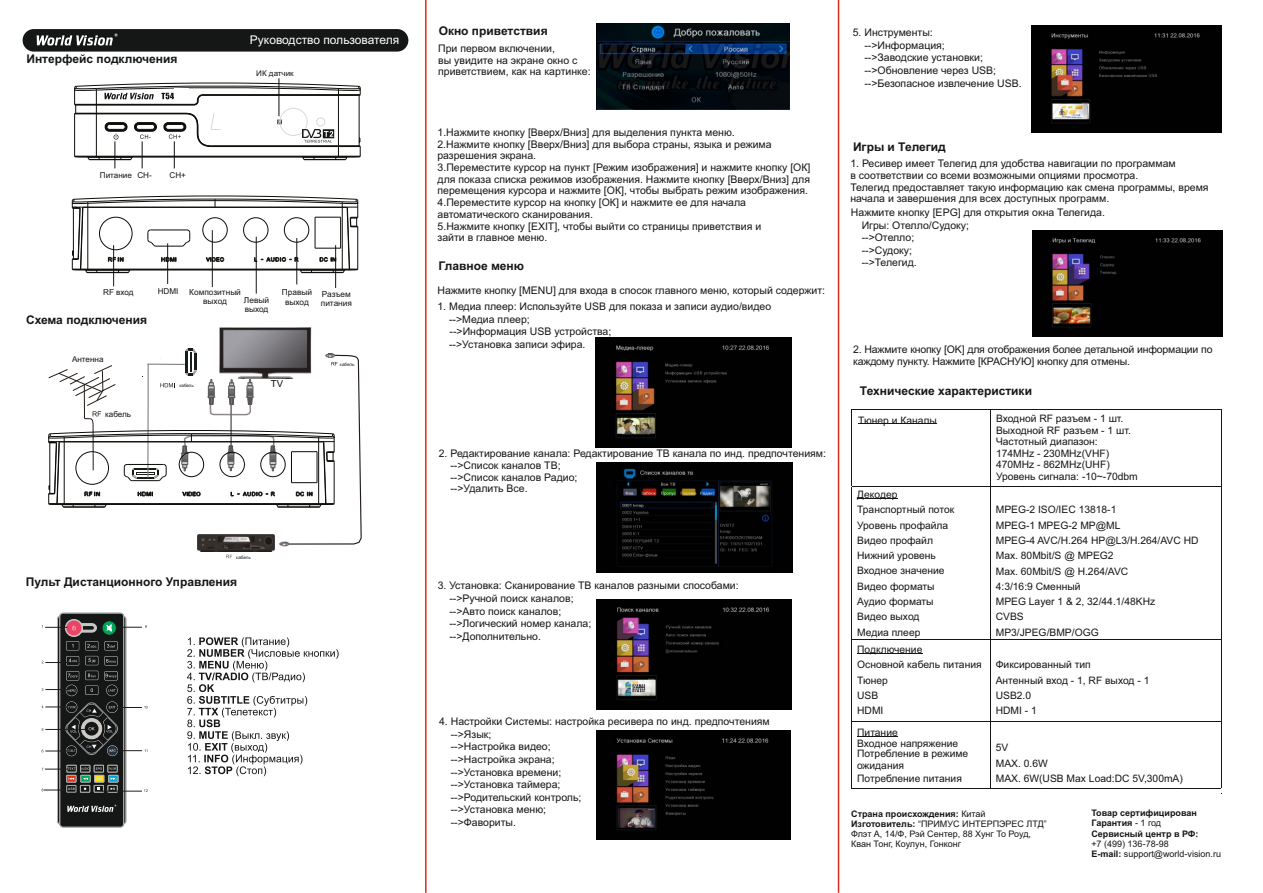
<style>
.page{position:relative;width:1263px;height:893px;background:#fff}
.page>*{position:absolute;margin:0;border:0;box-sizing:border-box;transform-origin:0 0}
.t1{font:700 12px "Arial";color:#151616}
.t2{font:12px "Arial";color:#fff}
.t3{font:10.5px/12.6px "Arial";color:#151616}
.t4{font:10.35px/15.3px "Arial";color:#151616}
.t5{font:9.6px "Arial";color:#0d0e0a}
.t6{font:9px/10.1px "Arial";color:#151616}
.t7{font:700 9px/10.1px "Arial";color:#151616}
.t8{font:8.25px/9.3px "Arial";color:#151616;text-align:center}
.t9{font:8.1px "Arial";color:#151616}
.t10{font:7.8px "Arial";color:#151616}
.t11{font:4.5px "Arial";color:#151616}
.s1{font-weight:700}
.s2{font-weight:400}
</style>
<div class="page">
<hr style="left:852px;top:409px;width:369px;height:1px;background:#151616">
<hr style="left:852px;top:410px;width:1px;height:76px;background:#151616">
<hr style="left:990px;top:410px;width:1px;height:378px;background:#151616">
<hr style="left:1221px;top:410px;width:1px;height:378px;background:#151616">
<hr style="left:852px;top:486px;width:369px;height:1px;background:#151616">
<hr style="left:852px;top:487px;width:1px;height:153px;background:#151616">
<hr style="left:852px;top:640px;width:369px;height:1px;background:#151616">
<hr style="left:852px;top:640px;width:1px;height:92px;background:#151616">
<hr style="left:852px;top:721px;width:369px;height:1px;background:#151616">
<hr style="left:852px;top:732px;width:1px;height:56px;background:#151616">
<hr style="left:852px;top:788px;width:147px;height:1px;background:#151616">
<hr style="left:981px;top:788px;width:240px;height:1px;background:#151616">
<div style="left:23px;top:29px;width:385px;height:23px;background:#151616;border-radius:11px"></div>
<hr style="left:857px;top:498px;width:40px;height:1px;background:#151616">
<hr style="left:857px;top:653px;width:65px;height:1px;background:#151616">
<hr style="left:857px;top:736px;width:41px;height:1px;background:#151616">
<hr style="left:425px;top:0;width:2px;height:893px;background:#dd2b1c">
<hr style="left:838px;top:0;width:1px;height:893px;background:#dd2b1c">
<hr style="left:113px;top:245px;width:1px;height:41px;background:#151616">
<hr style="left:167px;top:243px;width:1px;height:41px;background:#151616">
<hr style="left:296px;top:238px;width:1px;height:46px;background:#151616">
<hr style="left:256px;top:237px;width:1px;height:57px;background:#151616">
<hr style="left:335px;top:245px;width:1px;height:43px;background:#151616">
<hr style="left:212px;top:230px;width:1px;height:57px;background:#151616">
<svg style="left:226px;top:555px;width:6px;height:3px"></svg>
<img style="left:197px;top:547px;width:77px;height:4px">
<img style="left:219px;top:327px;width:93px;height:22px">
<svg style="left:36px;top:33px;width:82px;height:12px"></svg>
<hr style="left:279px;top:78px;width:1px;height:38px;background:#0d0e0a">
<svg style="left:74px;top:82px;width:287px;height:86px"></svg>
<svg style="left:72px;top:195px;width:286px;height:78px"></svg>
<hr style="left:357px;top:227px;width:1px;height:42px;background:#0d0e0a">
<svg style="left:48px;top:349px;width:314px;height:198px"></svg>
<hr style="left:334px;top:461px;width:1px;height:43px;background:#0d0e0a">
<svg style="left:42px;top:615px;width:106px;height:210px"></svg>
<hr style="left:102px;top:791px;width:40px;height:1px;background:#211d1c">
<hr style="left:858px;top:423px;width:79px;height:1px;background:#151616">
<img style="left:597px;top:24px;width:193px;height:85px">
<img style="left:596px;top:337px;width:195px;height:110px">
<img style="left:596px;top:463px;width:196px;height:110px">
<img style="left:597px;top:600px;width:194px;height:109px">
<img style="left:597px;top:731px;width:194px;height:109px">
<img style="left:1032px;top:26px;width:190px;height:106px">
<img style="left:1032px;top:230px;width:190px;height:107px">
<svg style="left:187px;top:637px;width:152px;height:139px"></svg>
<div style="left:175px;top:88px;width:14px;height:14px;background:#fff"></div>
<p class="t1" style="left:26px;top:54px;width:153px">Интерфейс подключения</p>
<p class="t9" style="left:100px;top:172px;width:53px">Питание CH-</p>
<p class="t9" style="left:170px;top:172px;width:18px">CH+</p>
<p class="t2" style="left:250px;top:36px;width:151px">Руководство пользователя</p>
<p class="t10" style="left:256px;top:70px;width:39px">ИК датчик</p>
<p class="t9" style="left:103px;top:289px;width:32px">RF вход</p>
<p class="t9" style="left:158px;top:288px;width:22px">HDMI</p>
<p class="t1" style="left:26px;top:315px;width:123px">Схема подключения</p>
<p class="t8" style="left:189px;top:288px;width:53px">Композитный выход</p>
<p class="t8" style="left:244px;top:296px;width:27px;text-align:left">Левый выход</p>
<p class="t8" style="left:282px;top:289px;width:32px">Правый выход</p>
<p class="t8" style="left:321px;top:290px;width:33px;text-align:left">Разъем питания</p>
<p class="t9" style="left:72px;top:356px;width:33px">Антенна</p>
<p class="t11" style="left:340px;top:363px;width:16px">кабель</p>
<p class="t9" style="left:105px;top:411px;width:28px">кабель</p>
<p class="t11" style="left:179px;top:384px;width:16px">кабель</p>
<p class="t5" style="left:271px;top:380px;width:14px">TV</p>
<p class="t11" style="left:236px;top:555px;width:16px">кабель</p>
<p class="t1" style="left:26px;top:577px;width:213px">Пульт Дистанционного Управления</p>
<p class="t1" style="left:439px;top:26px;width:110px">Окно приветствия</p>
<p class="t3" style="left:438px;top:43px;width:154px;line-height:11.7px">При первом включении,<br>вы увидите на экране окно с приветствием, как на картинке:</p>
<p class="t3" style="left:437px;top:127px;width:299px">1.Нажмите кнопку [Вверх/Вниз] для выделения пункта меню.</p>
<p class="t3" style="left:437px;top:139px;width:375px;line-height:11.7px">2.Нажмите кнопку [Вверх/Вниз] для выбора страны, языка и режима разрешения экрана.<br>3.Переместите курсор на пункт [Режим изображения] и нажмите кнопку [ОК] для показа списка режимов изображения. Нажмите кнопку [Вверх/Вниз] для перемещения курсора и нажмите [ОК], чтобы выбрать режим изображения.<br>4.Переместите курсор на кнопку [ОК] и нажмите ее для начала автоматического сканирования.<br>5.Нажмите кнопку [EXIT], чтобы выйти со страницы приветствия и<br>зайти в главное меню.</p>
<p class="t1" style="left:439px;top:261px;width:87px">Главное меню</p>
<p class="t3" style="left:449px;top:301px;width:323px;text-indent:-12px">1. Медиа плеер: Используйте USB для показа и записи аудио/видео --&gt;Медиа плеер;<br>--&gt;Информация USB устройства;<br>--&gt;Установка записи эфира.</p>
<p class="t3" style="left:437px;top:285px;width:389px">Нажмите кнопку [MENU] для входа в спосок главного меню, который содержит:</p>
<p class="t3" style="left:450px;top:449px;width:377px;line-height:11.6px;text-indent:-12px">2. Редактирование канала: Редактирование ТВ канала по инд. предпочтениям: --&gt;Список каналов ТВ;<br>--&gt;Список каналов Радио;<br>--&gt;Удалить Все.</p>
<p class="t3" style="left:449px;top:580px;width:291px;text-indent:-12px">3. Установка: Сканирование ТВ каналов разными способами: --&gt;Ручной поиск каналов;<br>--&gt;Авто поиск каналов;<br>--&gt;Логический номер канала;<br>--&gt;Дополнительно.</p>
<p class="t3" style="left:451px;top:716px;width:320px;text-indent:-12px">4. Настройки Системы: настройка ресивера по инд. предпочтениям --&gt;Язык;<br>--&gt;Настройка видео;<br>--&gt;Настройка экрана;<br>--&gt;Установка времени;<br>--&gt;Установка таймера;<br>--&gt;Родительский контроль;<br>--&gt;Установка меню;<br>--&gt;Фавориты.</p>
<p class="t3" style="left:864px;top:27px;width:159px;text-indent:-12px">5. Инструменты:<br>--&gt;Информация;<br>--&gt;Заводские установки; --&gt;Обновление через USB; --&gt;Безопасное извлечение USB.</p>
<p class="t1" style="left:853px;top:142px;width:94px">Игры и Телегид</p>
<p class="t3" style="left:850px;top:159px;width:360px;line-height:11.7px">1. Ресивер имеет Телегид для удобства навигации по программам<br>в соответствии со всеми возможными опциями просмотра.<br>Телегид предоставляет такую информацию как смена программы, время начала и завершения для всех доступных программ.</p>
<p class="t3" style="left:862px;top:206px;width:245px;text-indent:-11px">Нажмите кнопку [EPG] для открытия окна Телегида.<br>Игры: Отелло/Судоку;<br>--&gt;Отелло;<br>--&gt;Судоку;<br>--&gt;Телегид.</p>
<p class="t3" style="left:853px;top:345px;width:361px;line-height:11.7px">2. Нажмите кнопку [OK] для отображения более детальной информации по каждому пункту. Нажмите [КРАСНУЮ] кнопку для отмены.</p>
<p class="t1" style="left:860px;top:386px;width:174px">Технические характеристики</p>
<p class="t4" style="left:858px;top:413px;width:80px">Тюнер и Каналы</p>
<p class="t4" style="left:996px;top:414px;width:143px;line-height:11.6px">Входной RF разъем - 1 шт.<br>Выходной RF разъем - 1 шт.<br>Частотный диапазон:<br>174MHz - 230MHz(VHF)<br>470MHz - 862MHz(UHF)<br>Уровень сигнала: -10~-70dbm</p>
<p class="t4" style="left:857px;top:488px;width:99px">Декодер<br>Транспортный поток<br>Уровень профайла<br>Видео профайл<br>Нижний уровень<br>Входное значение<br>Видео форматы<br>Аудио форматы<br>Видео выход<br>Медиа плеер</p>
<p class="t4" style="left:857px;top:643px;width:126px">Подключение<br>Основной кабель питания<br>Тюнер<br>USB<br>HDMI</p>
<p class="t4" style="left:996px;top:503px;width:204px">MPEG-2 ISO/IEC 13818-1<br>MPEG-1 MPEG-2 MP@ML<br>MPEG-4 AVC/H.264 HP@L3/H.264/AVC HD<br>Max. 80Mbit/S @ MPEG2<br>Max. 60Mbit/S @ H.264/AVC<br>4:3/16:9 Сменный<br>MPEG Layer 1 &amp; 2, 32/44.1/48KHz<br>CVBS<br>MP3/JPEG/BMP/OGG</p>
<p class="t4" style="left:996px;top:658px;width:155px">Фиксированный тип<br>Антенный вход - 1, RF выход - 1<br>USB2.0<br>HDMI - 1</p>
<p class="t4" style="left:857px;top:728px;width:103px;line-height:10.5px">Питание<br>Входное напряжение</p>
<p class="t4" style="left:857px;top:772px;width:106px">Потребление питания</p>
<p class="t4" style="left:996px;top:741px;width:14px">5V</p>
<p class="t4" style="left:996px;top:772px;width:189px">MAX. 6W(USB Max Load:DC 5V,300mA)</p>
<p class="t4" style="left:857px;top:749px;width:113px;line-height:11.6px">Потребление в режиме ожидания</p>
<p class="t6" style="left:851px;top:809px;width:197px"><span class="s1">Страна происхождения:</span> Китай <span class="s1">Изготовитель:</span> “ПРИМУС ИНТЕРПЭРЕС ЛТД” Флэт А, 14/Ф, Рэй Сентер, 88 Хунг То Роуд, Кван Тонг, Коулун, Гонконг</p>
<p class="t4" style="left:996px;top:756px;width:54px">MAX. 0.6W</p>
<p class="t7" style="left:1091px;top:809px;width:109px">Товар сертифицирован<br>Гарантия <span class="s2">- 1 год<br></span>Сервисный центр в РФ:</p>
<p class="t6" style="left:1091px;top:839px;width:131px">+7 (499) 136-78-98<br><span class="s1">E-mail:</span> support@world-vision.ru</p>
</div>
